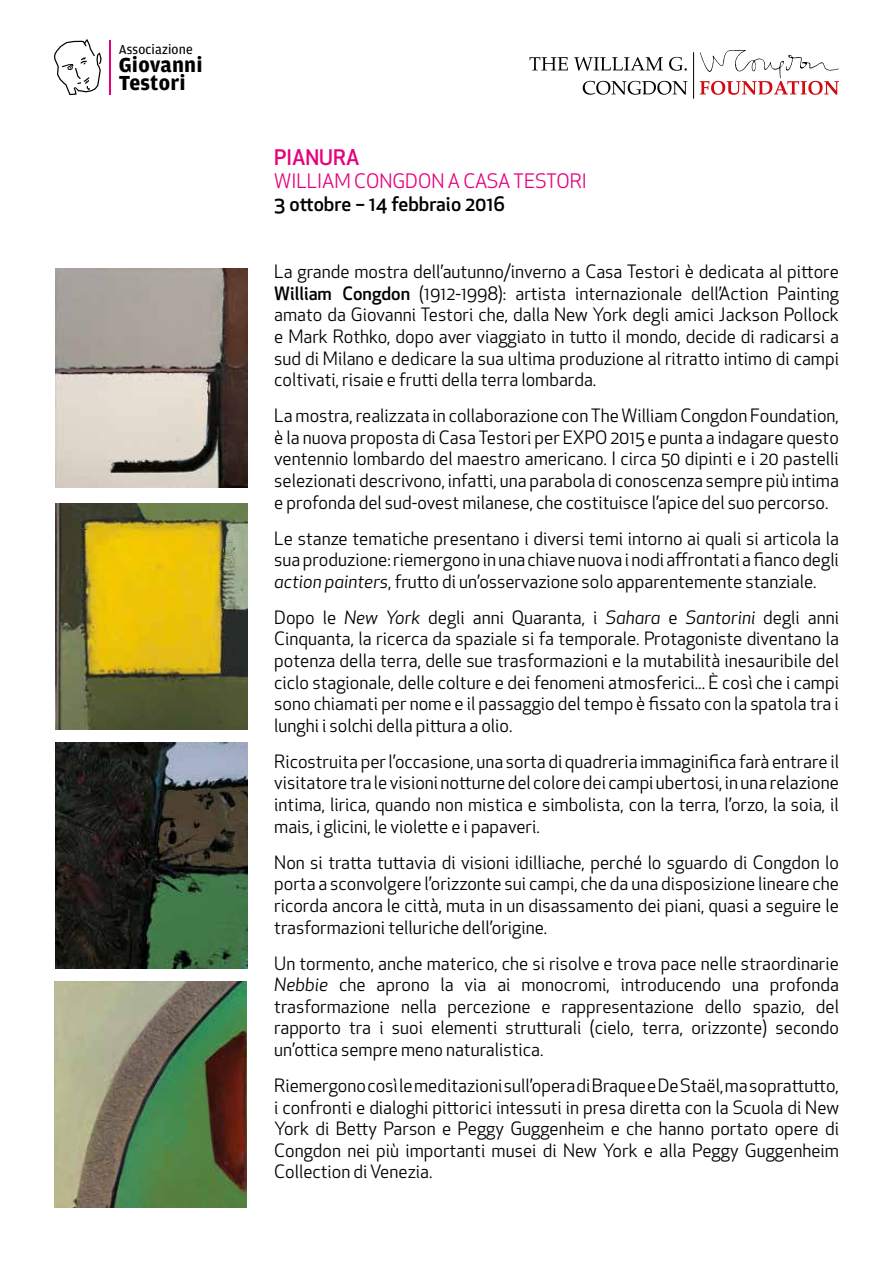
<style>
.page{position:relative;width:893px;height:1263px;background:#fff}
.page>*{position:absolute;margin:0;border:0;box-sizing:border-box;transform-origin:0 0}
.t1{font:700 21.6px/17.9px "Amplitude";letter-spacing:.01em;color:#000}
.t2{font:500 21px "Apex New";color:#e6007d}
.t3{font:19.5px "Apex New";color:#e6007d}
.t4{font:500 19.5px "Apex New";color:#000}
.t5{font:18px/21.6px "Apex New";color:#000;text-align:justify}
.t6{font:13.8px "Amplitude";letter-spacing:.01em;color:#000}
.s1{font-weight:500}
.s2{font-style:italic}
</style>
<div class="page">
<svg style="left:54px;top:39px;width:48px;height:56px"></svg>
<hr style="left:109px;top:40px;width:1px;height:54px;background:#e6007d">
<svg style="left:529px;top:57px;width:39px;height:13px"></svg>
<svg style="left:574px;top:57px;width:89px;height:14px"></svg>
<svg style="left:669px;top:57px;width:18px;height:14px"></svg>
<svg style="left:583px;top:81px;width:104px;height:14px"></svg>
<hr style="left:693px;top:53px;width:1px;height:45px;background:#000">
<svg style="left:700px;top:50px;width:139px;height:45px"></svg>
<img style="left:55px;top:269px;width:193px;height:218px">
<img style="left:55px;top:504px;width:193px;height:226px">
<img style="left:55px;top:742px;width:193px;height:227px">
<img style="left:54px;top:981px;width:193px;height:227px">
<p class="t6" style="left:119px;top:41px;width:75px">Associazione</p>
<p class="t1" style="left:119px;top:55px;width:85px">Giovanni<br>Testori</p>
<p class="t2" style="left:274px;top:143px;width:87px">PIANURA</p>
<p class="t3" style="left:274px;top:169px;width:314px">WILLIAM CONGDON A CASA TESTORI</p>
<p class="t4" style="left:274px;top:191px;width:232px">3 ottobre – 14 febbraio 2016</p>
<p class="t5" style="left:274px;top:261px;width:566px">La grande mostra dell’autunno/inverno a Casa Testori è dedicata al pittore <span class="s1">William Congdon</span> (1912-1998): artista internazionale dell’Action Painting amato da Giovanni Testori che, dalla New York degli amici Jackson Pollock e Mark Rothko, dopo aver viaggiato in tutto il mondo, decide di radicarsi a sud di Milano e dedicare la sua ultima produzione al ritratto intimo di campi coltivati, risaie e frutti della terra lombarda.</p>
<p class="t5" style="left:274px;top:405px;width:566px">La mostra, realizzata in collaborazione con The William Congdon Foundation, è la nuova proposta di Casa Testori per EXPO 2015 e punta a indagare questo ventennio lombardo del maestro americano. I circa 50 dipinti e i 20 pastelli selezionati descrivono, infatti, una parabola di conoscenza sempre più intima e profonda del sud-ovest milanese, che costituisce l’apice del suo percorso.</p>
<p class="t5" style="left:274px;top:527px;width:566px">Le stanze tematiche presentano i diversi temi intorno ai quali si articola la sua produzione: riemergono in una chiave nuova i nodi affrontati a fianco degli <span class="s2">action painters</span>, frutto di un’osservazione solo apparentemente stanziale.</p>
<p class="t5" style="left:274px;top:606px;width:566px">Dopo le <span class="s2">New York</span> degli anni Quaranta, i <span class="s2">Sahara</span> e <span class="s2">Santorini</span> degli anni Cinquanta, la ricerca da spaziale si fa temporale. Protagoniste diventano la potenza della terra, delle sue trasformazioni e la mutabilità inesauribile del ciclo stagionale, delle colture e dei fenomeni atmosferici... È così che i campi sono chiamati per nome e il passaggio del tempo è fissato con la spatola tra i lunghi i solchi della pittura a olio.</p>
<p class="t5" style="left:274px;top:750px;width:566px">Ricostruita per l’occasione, una sorta di quadreria immaginifica farà entrare il visitatore tra le visioni notturne del colore dei campi ubertosi, in una relazione intima, lirica, quando non mistica e simbolista, con la terra, l’orzo, la soia, il mais, i glicini, le violette e i papaveri.</p>
<p class="t5" style="left:274px;top:851px;width:566px">Non si tratta tuttavia di visioni idilliache, perché lo sguardo di Congdon lo porta a sconvolgere l’orizzonte sui campi, che da una disposizione lineare che ricorda ancora le città, muta in un disassamento dei piani, quasi a seguire le trasformazioni telluriche dell’origine.</p>
<p class="t5" style="left:274px;top:952px;width:566px">Un tormento, anche materico, che si risolve e trova pace nelle straordinarie <span class="s2">Nebbie</span> che aprono la via ai monocromi, introducendo una profonda trasformazione nella percezione e rappresentazione dello spazio, del rapporto tra i suoi elementi strutturali (cielo, terra, orizzonte) secondo un’ottica sempre meno naturalistica.</p>
<p class="t5" style="left:274px;top:1074px;width:566px">Riemergono così le meditazioni sull’opera di Braque e De Staël, ma soprattutto, i confronti e dialoghi pittorici intessuti in presa diretta con la Scuola di New York di Betty Parson e Peggy Guggenheim e che hanno portato opere di Congdon nei più importanti musei di New York e alla Peggy Guggenheim Collection di Venezia.</p>
</div>
